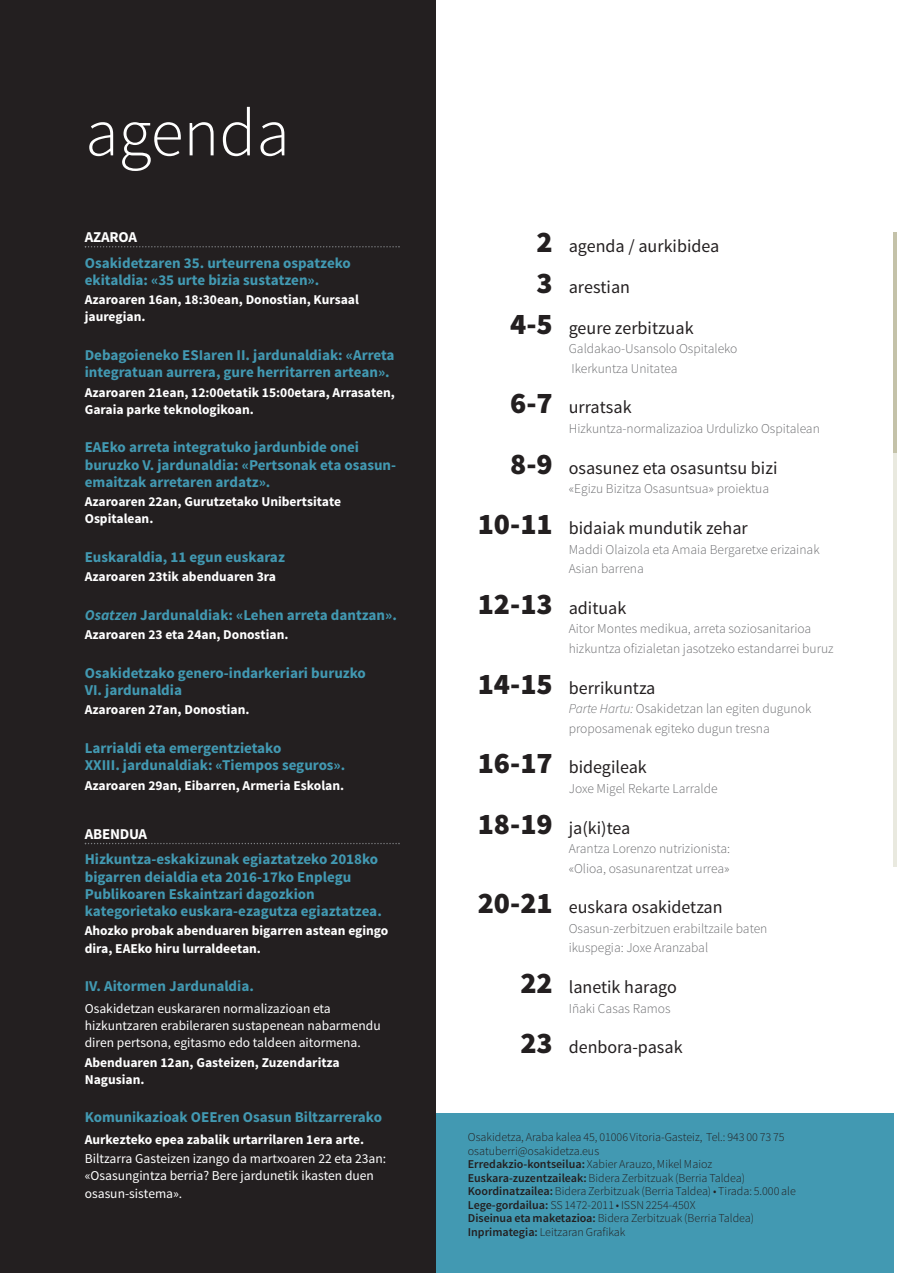
<style>
.page{position:relative;width:897px;height:1273px;background:#fff}
.page>*{position:absolute;margin:0;border:0;box-sizing:border-box;transform-origin:0 0}
.t1{font:300 67.5px "Source Sans Pro";color:#fff}
.t2{font:18px "Source Sans Pro";color:#231f20}
.t3{font:700 15px/17.2px "Source Sans Pro";color:#4299b2}
.t4{font:700 15px "Source Sans Pro";letter-spacing:-.015em;color:#fff}
.t5{font:300 13.5px/19.5px "Source Sans Pro";color:#6c6d70}
.t6{font:700 13.5px/17.2px "Source Sans Pro";color:#fff}
.t7{font:13.5px/17.2px "Source Sans Pro";color:#fff}
.t8{font:300 12px/13.5px "Source Sans Pro";color:#231f20}
.s1{font-style:italic}
.s2{font-weight:900;font-size:30px}
.s3{font-weight:600}
</style>
<div class="page">
<hr style="left:893px;top:453px;width:3px;height:414px;background:#e9e9df">
<hr style="left:893px;top:232px;width:3px;height:221px;background:#c4c2a9">
<div style="left:423px;top:1114px;width:470px;height:159px;background:#4299b2"></div>
<div style="left:0;top:0;width:435px;height:1273px;background:#231f20"></div>
<svg style="left:85px;top:246px;width:314px;height:1px"></svg>
<svg style="left:85px;top:843px;width:314px;height:1px"></svg>
<h1 class="t1" style="left:85px;top:92px;width:206px">agenda</h1>
<p class="t4" style="left:85px;top:227px;width:54px">AZAROA</p>
<p class="t3" style="left:85px;top:254px;width:267px">Osakidetzaren 35. urteurrena ospatzeko ekitaldia: «35 urte bizia sustatzen».</p>
<p class="t6" style="left:85px;top:291px;width:275px">Azaroaren 16an, 18:30ean, Donostian, Kursaal jauregian.</p>
<p class="t3" style="left:85px;top:347px;width:311px">Debagoieneko ESIaren II. jardunaldiak: «Arreta integratuan aurrera, gure herritarren artean».</p>
<p class="t6" style="left:85px;top:384px;width:311px">Azaroaren 21ean, 12:00etatik 15:00etara, Arrasaten,<br>Garaia parke teknologikoan.</p>
<p class="t3" style="left:85px;top:439px;width:313px">EAEko arreta integratuko jardunbide onei buruzko V. jardunaldia: «Pertsonak eta osasun&shy;emaitzak arretaren ardatz».</p>
<p class="t6" style="left:85px;top:494px;width:258px">Azaroaren 22an, Gurutzetako Unibertsitate<br>Ospitalean.</p>
<p class="t3" style="left:85px;top:549px;width:201px">Euskaraldia, 11 egun euskaraz</p>
<p class="t6" style="left:85px;top:569px;width:193px">Azaroaren 23tik abenduaren 3ra</p>
<p class="t3" style="left:85px;top:607px;width:313px"><span class="s1">Osatzen</span> Jardunaldiak: «Lehen arreta dantzan».</p>
<p class="t6" style="left:85px;top:627px;width:205px">Azaroaren 23 eta 24an, Donostian.</p>
<p class="t3" style="left:85px;top:665px;width:282px">Osakidetzako genero-indarkeriari buruzko<br>VI. jardunaldia</p>
<p class="t6" style="left:85px;top:702px;width:166px">Azaroaren 27an, Donostian.</p>
<p class="t3" style="left:85px;top:740px;width:262px">Larrialdi eta emergentzietako<br>XXIII. jardunaldiak: «Tiempos seguros».</p>
<p class="t6" style="left:85px;top:777px;width:261px">Azaroaren 29an, Eibarren, Armeria Eskolan.</p>
<p class="t4" style="left:85px;top:824px;width:64px">ABENDUA</p>
<p class="t3" style="left:85px;top:851px;width:298px">Hizkuntza-eskakizunak egiaztatzeko 2018ko bigarren deialdia eta 2016-17ko Enplegu Publikoaren Eskaintzari dagozkion kategorietako euskara-ezagutza egiaztatzea.</p>
<p class="t6" style="left:85px;top:923px;width:305px">Ahozko probak abenduaren bigarren astean egingo dira, EAEko hiru lurraldeetan.</p>
<p class="t3" style="left:85px;top:978px;width:170px">IV. Aitormen Jardunaldia.</p>
<p class="t7" style="left:85px;top:1000px;width:297px">Osakidetzan euskararen normalizazioan eta hizkuntzaren erabileraren sustapenean nabarmendu diren pertsona, egitasmo edo taldeen aitormena.</p>
<p class="t6" style="left:85px;top:1054px;width:256px">Abenduaren 12an, Gasteizen, Zuzendaritza<br>Nagusian.</p>
<p class="t3" style="left:85px;top:1109px;width:298px">Komunikazioak OEEren Osasun Biltzarrerako</p>
<p class="t6" style="left:85px;top:1131px;width:281px">Aurkezteko epea zabalik urtarrilaren 1era arte.</p>
<p class="t7" style="left:85px;top:1150px;width:303px">Biltzarra Gasteizen izango da martxoaren 22 eta 23an: «Osasungintza berria? Bere jardunetik ikasten duen osasun-sistema».</p>
<p class="t2" style="left:536px;top:235px;width:184px"><span class="s2">2</span> agenda / aurkibidea</p>
<p class="t2" style="left:536px;top:276px;width:95px"><span class="s2">3</span> arestian</p>
<p class="t2" style="left:510px;top:317px;width:185px"><span class="s2">4-5</span> geure zerbitzuak</p>
<p class="t5" style="left:568px;top:339px;width:170px">Galdakao-Usansolo Ospitaleko<br>Ikerkuntza Unitatea</p>
<p class="t2" style="left:510px;top:396px;width:123px"><span class="s2">6-7</span> urratsak</p>
<p class="t5" style="left:568px;top:419px;width:252px">Hizkuntza-normalizazioa Urdulizko Ospitalean</p>
<p class="t2" style="left:510px;top:457px;width:269px"><span class="s2">8-9</span> osasunez eta osasuntsu bizi</p>
<p class="t5" style="left:568px;top:479px;width:202px">«Egizu Bizitza Osasuntsua» proiektua</p>
<p class="t2" style="left:477px;top:517px;width:271px"><span class="s2">10-11</span> bidaiak mundutik zehar</p>
<p class="t5" style="left:568px;top:539px;width:252px">Maddi Olaizola eta Amaia Bergaretxe erizainak<br>Asian barrena</p>
<p class="t2" style="left:477px;top:597px;width:150px"><span class="s2">12-13</span> adituak</p>
<p class="t5" style="left:568px;top:619px;width:266px">Aitor Montes medikua, arreta soziosanitarioa hizkuntza ofizialetan jasotzeko estandarrei buruz</p>
<p class="t2" style="left:477px;top:676px;width:179px"><span class="s2">14-15</span> berrikuntza</p>
<p class="t5" style="left:568px;top:699px;width:244px"><span class="s1">Parte Hartu:</span> Osakidetzan lan egiten dugunok proposamenak egiteko dugun tresna</p>
<p class="t2" style="left:477px;top:756px;width:171px"><span class="s2">16-17</span> bidegileak</p>
<p class="t5" style="left:568px;top:779px;width:150px">Joxe Migel Rekarte Larralde</p>
<p class="t2" style="left:477px;top:816px;width:154px"><span class="s2">18-19</span> ja(ki)tea</p>
<p class="t5" style="left:568px;top:839px;width:163px">Arantza Lorenzo nutrizionista: «Olioa, osasunarentzat urrea»</p>
<p class="t2" style="left:477px;top:896px;width:246px"><span class="s2">20-21</span> euskara osakidetzan</p>
<p class="t5" style="left:568px;top:919px;width:200px">Osasun-zerbitzuen erabiltzaile baten ikuspegia: Joxe Aranzabal</p>
<p class="t2" style="left:520px;top:976px;width:158px"><span class="s2">22</span> lanetik harago</p>
<p class="t5" style="left:568px;top:998px;width:103px">Iñaki Casas Ramos</p>
<p class="t2" style="left:520px;top:1036px;width:164px"><span class="s2">23</span> denbora-pasak</p>
<p class="t8" style="left:467px;top:1130px;width:329px">Osakidetza, Araba kalea 45, 01006 Vitoria-Gasteiz, Tel.: 943 00 73 75 osatuberri@osakidetza.eus<br><span class="s3">Erredakzio-kontseilua:</span> Xabier Arauzo, Mikel Maioz <span class="s3">Euskara-zuzentzaileak:</span> Bidera Zerbitzuak (Berria Taldea)<br><span class="s3">Koordinatzailea:</span> Bidera Zerbitzuak (Berria Taldea) • Tirada: 5.000 ale <span class="s3">Lege-gordailua:</span> SS 1472-2011 • ISSN 2254-450X<br><span class="s3">Diseinua eta maketazioa:</span> Bidera Zerbitzuak (Berria Taldea)<br><span class="s3">Inprimategia:</span> Leitzaran Grafikak</p>
</div>
